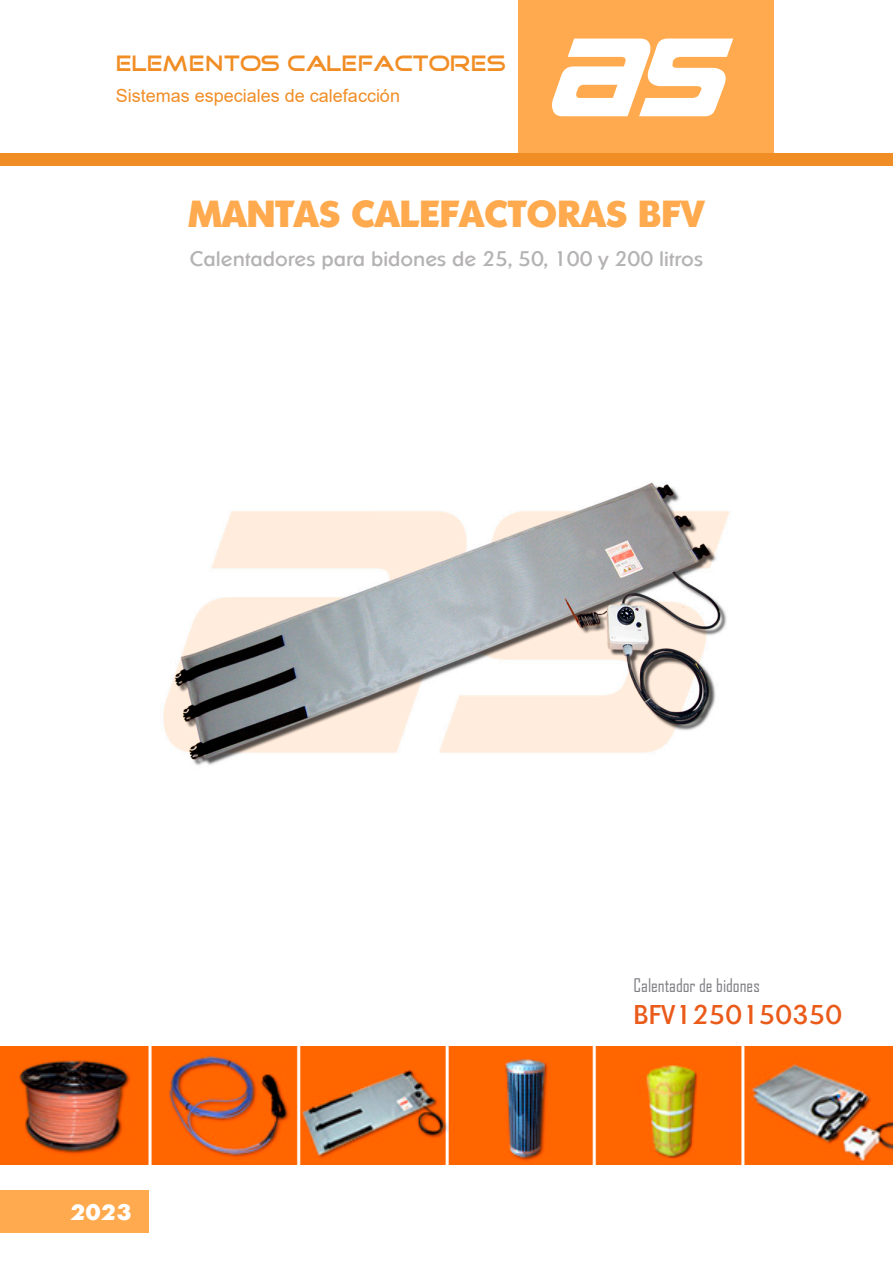
<style>
.page{position:relative;width:893px;height:1263px;background:#fff}
.page>*{position:absolute;margin:0;border:0;box-sizing:border-box;transform-origin:0 0}
.t1{font:800 37.5px "Sharnay";color:#ffaa4e}
.t2{font:27px "Sharnay";color:#ea5b1a}
.t3{font:22.5px "Good Times";color:#f18d25}
.t4{font:800 22.5px "Sharnay";color:#fff}
.t5{font:21px "Sharnay";color:#b4b2b2}
.t6{font:18px "Arial";color:#f18d25}
.t7{font:18px "Agency FB";color:#807e83}
</style>
<div class="page">
<div style="left:519px;top:0;width:255px;height:157px;background:#ffaa4e"></div>
<img style="left:0;top:1046px;width:892px;height:118px">
<div style="left:0;top:153px;width:893px;height:13px;background:#f18d25"></div>
<svg style="left:552px;top:39px;width:181px;height:77px"></svg>
<div style="left:0;top:1191px;width:149px;height:42px;background:#ffaa4e"></div>
<img style="left:163px;top:482px;width:567px;height:284px">
<p class="t3" style="left:116px;top:52px;width:391px">ELEMENTOS CALEFACTORES</p>
<p class="t6" style="left:116px;top:84px;width:286px">Sistemas especiales de calefacción</p>
<h1 class="t1" style="left:188px;top:191px;width:518px">MANTAS CALEFACTORAS BFV</h1>
<p class="t5" style="left:190px;top:247px;width:514px">Calentadores para bidones de 25, 50, 100 y 200 litros</p>
<p class="t7" style="left:634px;top:974px;width:128px">Calentador de bidones</p>
<p class="t4" style="left:70px;top:1199px;width:63px">2023</p>
<p class="t2" style="left:634px;top:999px;width:210px">BFV1250150350</p>
</div>
